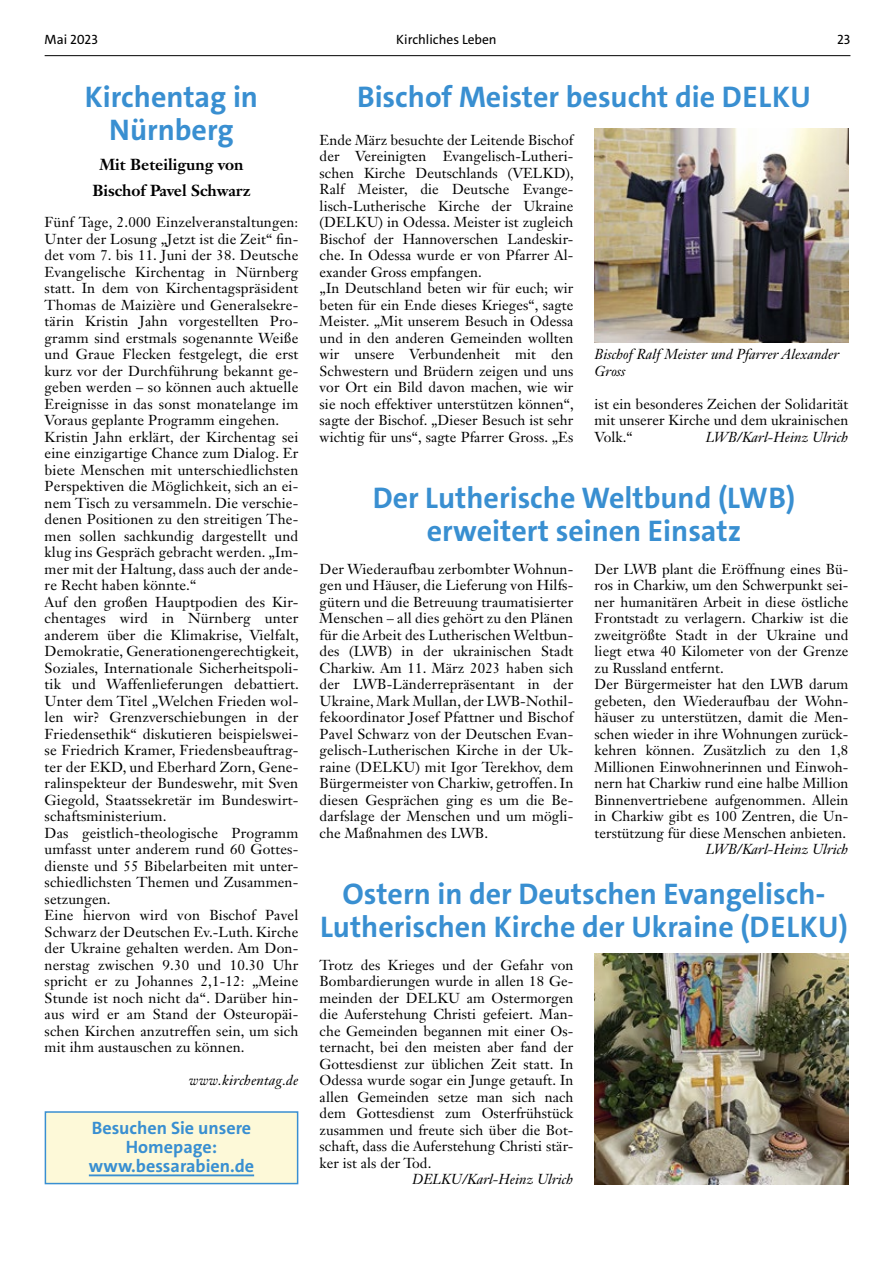
<style>
.page{position:relative;width:893px;height:1263px;background:#fff}
.page>*{position:absolute;margin:0;border:0;box-sizing:border-box;transform-origin:0 0}
.t1{font:700 30px/33px "The Sans";color:#398fd1;text-align:center}
.t2{font:700 18px/19.2px "The Sans";color:#398fd1;text-align:center}
.t3{font:700 15.75px/25.5px "Janson Text LT Std";color:#000;text-align:center}
.t4{font:14.25px/16.5px "Janson Text LT Std";letter-spacing:.01em;color:#000;text-align:justify}
.t5{font:italic 14.25px/16.5px "Janson Text LT Std";letter-spacing:.005em;color:#000}
.t6{font:13.5px "The Sans";color:#000}
</style>
<div class="page">
<hr style="left:45px;top:55px;width:805px;height:1px;background:#000">
<img style="left:595px;top:128px;width:253px;height:215px">
<img style="left:595px;top:953px;width:253px;height:231px">
<div style="left:45px;top:1112px;width:253px;height:71px;background:#fdf9d8"></div>
<hr style="left:89px;top:1174px;width:165px;height:2px;background:#398fd1">
<div style="left:45px;top:1111px;width:253px;height:73px;border:2px solid #398fd1"></div>
<p class="t6" style="left:45px;top:31px;width:55px">Mai 2023</p>
<p class="t6" style="left:396px;top:31px;width:102px">Kirchliches Leben</p>
<p class="t6" style="left:837px;top:31px;width:15px">23</p>
<h1 class="t1" style="left:85px;top:81px;width:175px">Kirchentag in<br>Nürnberg</h1>
<p class="t3" style="left:92px;top:152px;width:160px">Mit Beteiligung von<br>Bischof Pavel Schwarz</p>
<p class="t4" style="left:45px;top:214px;width:256px;text-align:left">Fünf Tage, 2.000 Einzelveranstaltungen:<br>Unter der Losung „Jetzt ist die Zeit“ fin&shy;det vom 7. bis 11. Juni der 38. Deutsche Evangelische Kirchentag in Nürnberg statt. In dem von Kirchentagspräsident Thomas de Maizière und Generalsekre&shy;tärin Kristin Jahn vorgestellten Pro&shy;gramm sind erstmals sogenannte Weiße und Graue Flecken festgelegt, die erst kurz vor der Durchführung bekannt ge&shy;geben werden – so können auch aktuelle Ereignisse in das sonst monatelange im Voraus geplante Programm eingehen.<br>Kristin Jahn erklärt, der Kirchentag sei eine einzigartige Chance zum Dialog. Er biete Menschen mit unterschiedlichsten Perspektiven die Möglichkeit, sich an ei&shy;nem Tisch zu versammeln. Die verschie&shy;denen Positionen zu den streitigen The&shy;men sollen sachkundig dargestellt und klug ins Gespräch gebracht werden. „Im&shy;mer mit der Haltung, dass auch der ande&shy;re Recht haben könnte.“<br>Auf den großen Hauptpodien des Kir&shy;chentages wird in Nürnberg unter anderem über die Klimakrise, Vielfalt, Demokratie, Generationengerechtigkeit, Soziales, Internationale Sicherheitspoli&shy;tik und Waffenlieferungen debattiert.<br>Unter dem Titel „Welchen Frieden wol&shy;len wir? Grenzverschiebungen in der Friedensethik“ diskutieren beispielswei&shy;se Friedrich Kramer, Friedensbeauftrag&shy;ter der EKD, und Eberhard Zorn, Gene&shy;ralinspekteur der Bundeswehr, mit Sven Giegold, Staatssekretär im Bundeswirt&shy;schaftsministerium.<br>Das geistlich-theologische Programm umfasst unter anderem rund 60 Gottes&shy;dienste und 55 Bibelarbeiten mit unter&shy;schiedlichsten Themen und Zusammen&shy;setzungen.<br>Eine hiervon wird von Bischof Pavel Schwarz der Deutschen Ev.-Luth. Kirche der Ukraine gehalten werden. Am Don&shy;nerstag zwischen 9.30 und 10.30 Uhr spricht er zu Johannes 2,1-12: „Meine Stunde ist noch nicht da“. Darüber hin&shy;aus wird er am Stand der Osteuropäi&shy;schen Kirchen anzutreffen sein, um sich mit ihm austauschen zu können.</p>
<p class="t5" style="left:189px;top:1072px;width:111px">www.kirchentag.de</p>
<p class="t2" style="left:89px;top:1118px;width:167px">Besuchen Sie unsere<br>Homepage: www.bessarabien.de</p>
<h1 class="t1" style="left:357px;top:81px;width:455px">Bischof Meister besucht die DELKU</h1>
<p class="t4" style="left:320px;top:131px;width:256px;text-align:left">Ende März besuchte der Leitende Bischof der Vereinigten Evangelisch-Lutheri&shy;schen Kirche Deutschlands (VELKD), Ralf Meister, die Deutsche Evange&shy;lisch-Lutherische Kirche der Ukraine (DELKU) in Odessa. Meister ist zugleich Bischof der Hannoverschen Landeskir&shy;che. In Odessa wurde er von Pfarrer Al&shy;exander Gross empfangen.<br>„In Deutschland beten wir für euch; wir beten für ein Ende dieses Krieges“, sagte Meister. „Mit unserem Besuch in Odessa und in den anderen Gemeinden wollten wir unsere Verbundenheit mit den Schwestern und Brüdern zeigen und uns vor Ort ein Bild davon machen, wie wir sie noch effektiver unterstützen können“, sagte der Bischof. „Dieser Besuch ist sehr wichtig für uns“, sagte Pfarrer Gross. „Es</p>
<p class="t5" style="left:595px;top:346px;width:246px">Bischof Ralf Meister und Pfarrer Alexander<br>Gross</p>
<p class="t4" style="left:595px;top:395px;width:255px">ist ein besonderes Zeichen der Solidarität mit unserer Kirche und dem ukrainischen Volk.“</p>
<p class="t5" style="left:706px;top:429px;width:144px">LWB/Karl-Heinz Ulrich</p>
<h1 class="t1" style="left:373px;top:481px;width:424px">Der Lutherische Weltbund (LWB) erweitert seinen Einsatz</h1>
<p class="t4" style="left:320px;top:560px;width:255px">Der Wiederaufbau zerbombter Wohnun&shy;gen und Häuser, die Lieferung von Hilfs&shy;gütern und die Betreuung traumatisierter Menschen – all dies gehört zu den Plänen für die Arbeit des Lutherischen Weltbun&shy;des (LWB) in der ukrainischen Stadt Charkiw. Am 11. März 2023 haben sich der LWB-Länderrepräsentant in der Ukraine, Mark Mullan, der LWB-Nothil&shy;fekoordinator Josef Pfattner und Bischof Pavel Schwarz von der Deutschen Evan&shy;gelisch-Lutherischen Kirche in der Uk&shy;raine (DELKU) mit Igor Terekhov, dem Bürgermeister von Charkiw, getroffen. In diesen Gesprächen ging es um die Be&shy;darfslage der Menschen und um mögli&shy;che Maßnahmen des LWB.</p>
<p class="t4" style="left:595px;top:560px;width:255px;text-align:left">Der LWB plant die Eröffnung eines Bü&shy;ros in Charkiw, um den Schwerpunkt sei&shy;ner humanitären Arbeit in diese östliche Frontstadt zu verlagern. Charkiw ist die zweitgrößte Stadt in der Ukraine und liegt etwa 40 Kilometer von der Grenze zu Russland entfernt.<br>Der Bürgermeister hat den LWB darum gebeten, den Wiederaufbau der Wohn&shy;häuser zu unterstützen, damit die Men&shy;schen wieder in ihre Wohnungen zurück&shy;kehren können. Zusätzlich zu den 1,8<br>Millionen Einwohnerinnen und Einwoh&shy;nern hat Charkiw rund eine halbe Million Binnenvertriebene aufgenommen. Allein in Charkiw gibt es 100 Zentren, die Un&shy;terstützung für diese Menschen anbieten.</p>
<p class="t5" style="left:706px;top:841px;width:144px">LWB/Karl-Heinz Ulrich</p>
<h1 class="t1" style="left:320px;top:877px;width:529px">Ostern in der Deutschen Evangelisch-<br>Lutherischen Kirche der Ukraine (DELKU)</h1>
<p class="t4" style="left:320px;top:956px;width:255px">Trotz des Krieges und der Gefahr von Bombardierungen wurde in allen 18 Ge&shy;meinden der DELKU am Ostermorgen die Auferstehung Christi gefeiert. Man&shy;che Gemeinden begannen mit einer Os&shy;ternacht, bei den meisten aber fand der Gottesdienst zur üblichen Zeit statt. In Odessa wurde sogar ein Junge getauft. In allen Gemeinden setze man sich nach dem Gottesdienst zum Osterfrühstück zusammen und freute sich über die Bot&shy;schaft, dass die Auferstehung Christi stär&shy;ker ist als der Tod.</p>
<p class="t5" style="left:412px;top:1171px;width:163px">DELKU/Karl-Heinz Ulrich</p>
</div>
